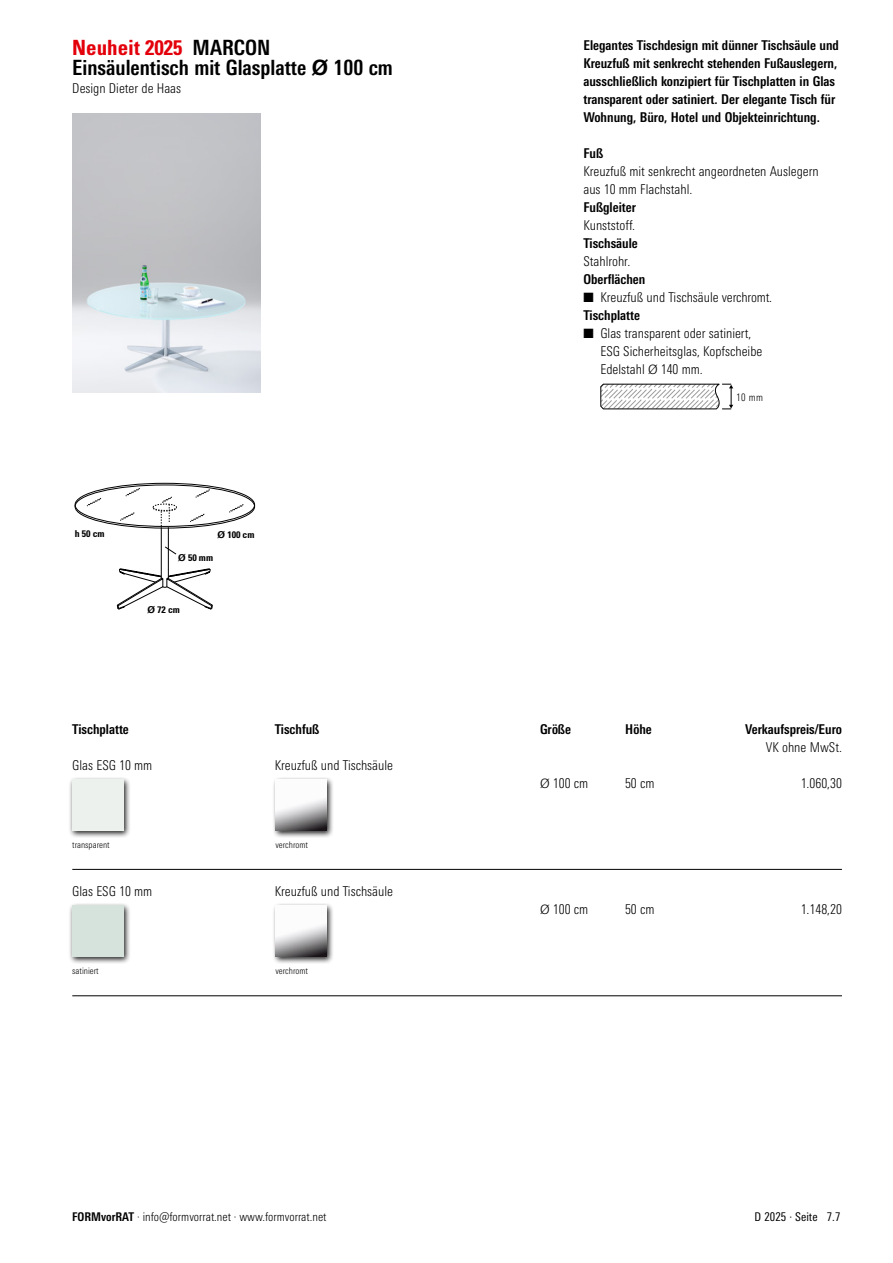
<style>
.page{position:relative;width:893px;height:1263px;background:#fff}
.page>*{position:absolute;margin:0;border:0;box-sizing:border-box;transform-origin:0 0}
.t1{font:21px "LT Univers Bold Con";color:#000}
.t2{font:700 condensed 21px "Univers LT Pro";color:#e3000b}
.t3{font:13.5px/18px "LT Univers Light Con";color:#000}
.t4{font:13.5px/18px "LT Univers Bold Con";color:#000}
.t5{font:12px "LT Univers Light Con";color:#000}
.t6{font:12px "LT Univers Regular Con";letter-spacing:.005em;color:#000}
.t7{font:10.35px "LT Univers Light Con";letter-spacing:.045em;color:#000}
.t8{font:700 condensed 9.45px "Univers LT Pro";color:#000;scale:1.04 1}
.t9{font:9px "LT Univers Light Con";color:#000}
.s1{font-family:"LT Univers Bold Con";font-weight:400;font-stretch:normal;color:#000}
.s2{font-family:"LT Univers";font-weight:700}
.s3{font-family:"Univers LT Pro 65";font-stretch:normal}
.s4{font-family:"LT Univers";font-weight:300;font-size:12.9px}
.s5{font-family:"LT Univers Bold Con"}
</style>
<div class="page">
<svg style="left:600px;top:383px;width:133px;height:27px"></svg>
<hr style="left:72px;top:995px;width:770px;height:1px;background:#000">
<hr style="left:72px;top:869px;width:770px;height:1px;background:#000">
<div style="left:272px;top:776px;width:63px;height:62px;background:#000;opacity:.9"></div>
<svg style="left:276px;top:779px;width:51px;height:52px"></svg>
<img style="left:276px;top:780px;width:51px;height:50px">
<div style="left:272px;top:902px;width:63px;height:63px;background:#000;opacity:.9"></div>
<img style="left:276px;top:906px;width:51px;height:50px">
<div style="left:69px;top:902px;width:62px;height:63px;background:#000;opacity:.9"></div>
<div style="left:72px;top:906px;width:51px;height:51px;background:#d6e2dc"></div>
<div style="left:69px;top:776px;width:62px;height:62px;background:#000;opacity:.9"></div>
<div style="left:72px;top:779px;width:51px;height:52px;background:#ecf1ed"></div>
<svg style="left:86px;top:498px;width:15px;height:8px"></svg>
<svg style="left:229px;top:504px;width:15px;height:9px"></svg>
<svg style="left:117px;top:488px;width:96px;height:121px"></svg>
<img style="left:72px;top:114px;width:188px;height:278px">
<h1 class="t2" style="left:72px;top:35px;width:200px">Neuheit 2025 <span class="s1">MARCON</span></h1>
<h1 class="t1" style="left:72px;top:55px;width:322px">Einsäulentisch mit Glasplatte <span class="s2">Ø</span> 100 cm</h1>
<p class="t3" style="left:72px;top:79px;width:110px">Design Dieter de Haas</p>
<p class="t8" style="left:75px;top:528px;width:30px">h 50 cm</p>
<p class="t8" style="left:218px;top:529px;width:37px"><span class="s3">Ø</span> 100 cm</p>
<p class="t8" style="left:178px;top:551px;width:35px"><span class="s3">Ø</span> 50 mm</p>
<p class="t8" style="left:147px;top:603px;width:33px"><span class="s3">Ø</span> 72 cm</p>
<p class="t4" style="left:583px;top:36px;width:257px">Elegantes Tischdesign mit dünner Tischsäule und Kreuzfuß mit senkrecht stehenden Fußauslegern, ausschließlich konzipiert für Tischplatten in Glas transparent oder satiniert. Der elegante Tisch für Wohnung, Büro, Hotel und Objekteinrichtung.</p>
<p class="t4" style="left:583px;top:144px;width:21px">Fuß</p>
<p class="t3" style="left:583px;top:162px;width:237px">Kreuzfuß mit senkrecht angeordneten Auslegern aus 10 mm Flachstahl.</p>
<p class="t4" style="left:583px;top:198px;width:54px">Fußgleiter</p>
<p class="t3" style="left:583px;top:216px;width:53px">Kunststoff.</p>
<p class="t4" style="left:583px;top:234px;width:56px">Tischsäule</p>
<p class="t3" style="left:583px;top:252px;width:48px">Stahlrohr.</p>
<p class="t4" style="left:583px;top:270px;width:63px">Oberflächen</p>
<p class="t3" style="left:583px;top:288px;width:190px">■ Kreuzfuß und Tischsäule verchromt.</p>
<p class="t4" style="left:583px;top:306px;width:58px">Tischplatte</p>
<p class="t3" style="left:600px;top:324px;width:163px;text-indent:-17px">■ Glas transparent oder satiniert,<br>ESG Sicherheitsglas, Kopfscheibe<br>Edelstahl <span class="s4">Ø</span> 140 mm.</p>
<p class="t7" style="left:736px;top:391px;width:28px">10 mm</p>
<p class="t4" style="left:72px;top:720px;width:58px">Tischplatte</p>
<p class="t4" style="left:275px;top:720px;width:46px">Tischfuß</p>
<p class="t4" style="left:540px;top:720px;width:32px">Größe</p>
<p class="t4" style="left:625px;top:720px;width:28px">Höhe</p>
<p class="t4" style="left:745px;top:720px;width:98px">Verkaufspreis/Euro</p>
<p class="t3" style="left:766px;top:738px;width:78px">VK ohne MwSt.</p>
<p class="t3" style="left:72px;top:756px;width:82px">Glas ESG 10 mm</p>
<p class="t3" style="left:275px;top:756px;width:120px">Kreuzfuß und Tischsäule</p>
<p class="t3" style="left:540px;top:774px;width:50px"><span class="s4">Ø</span> 100 cm</p>
<p class="t3" style="left:625px;top:774px;width:31px">50 cm</p>
<p class="t3" style="left:801px;top:774px;width:43px">1.060,30</p>
<p class="t8" style="left:75px;top:728px;width:30px">h 73 cm</p>
<p class="t9" style="left:72px;top:840px;width:39px">transparent</p>
<p class="t9" style="left:276px;top:839px;width:34px">verchromt</p>
<p class="t3" style="left:72px;top:882px;width:82px">Glas ESG 10 mm</p>
<p class="t3" style="left:275px;top:882px;width:120px">Kreuzfuß und Tischsäule</p>
<p class="t9" style="left:72px;top:965px;width:28px">satiniert</p>
<p class="t9" style="left:276px;top:965px;width:34px">verchromt</p>
<p class="t3" style="left:540px;top:900px;width:50px"><span class="s4">Ø</span> 100 cm</p>
<p class="t3" style="left:625px;top:900px;width:31px">50 cm</p>
<p class="t3" style="left:801px;top:900px;width:43px">1.148,20</p>
<p class="t7" style="left:523px;top:905px;width:28px">19 mm</p>
<p class="t5" style="left:72px;top:1209px;width:256px"><span class="s5">FORMvorRAT</span> · info@formvorrat.net · www.formvorrat.net</p>
<p class="t6" style="left:754px;top:1209px;width:87px">D 2025 · Seite 7.7</p>
</div>
